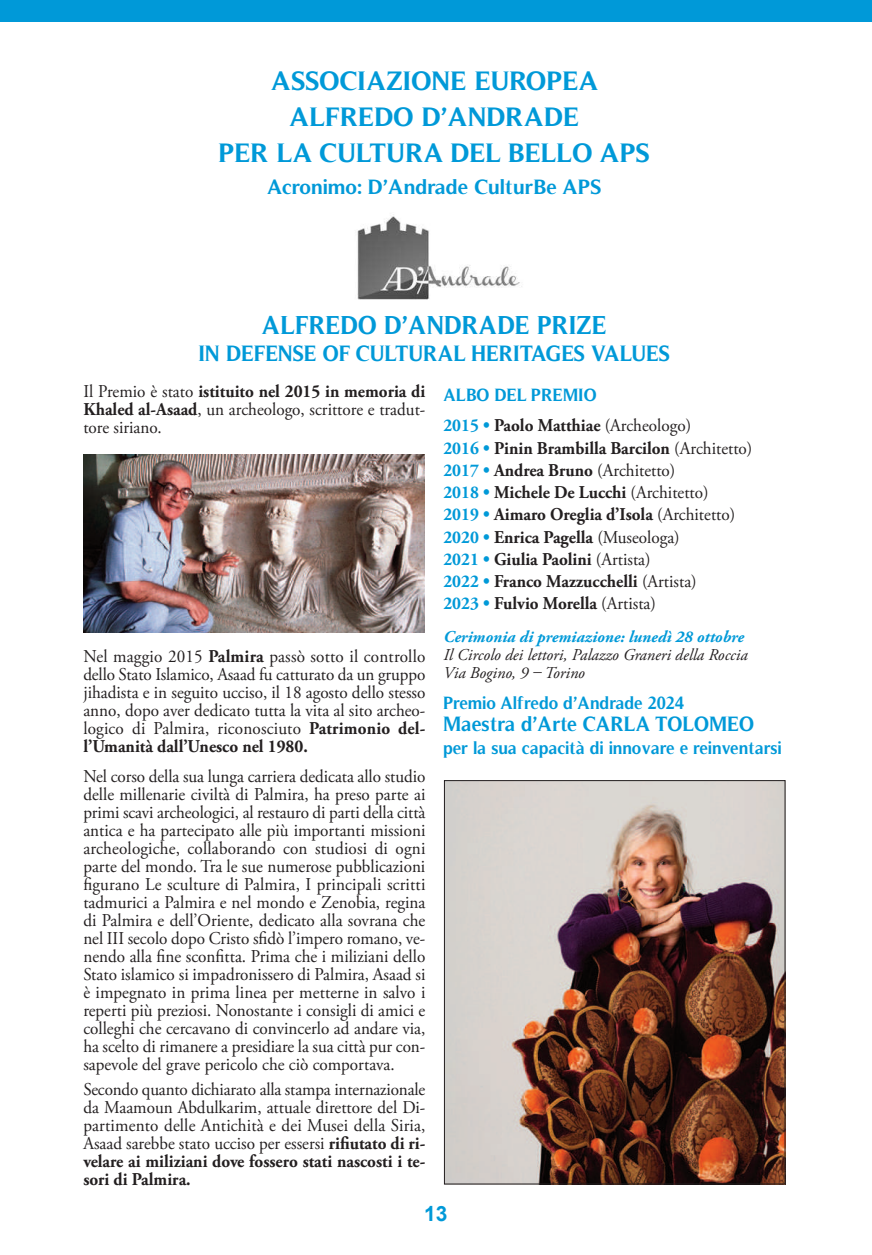
<style>
.page{position:relative;width:872px;height:1255px;background:#fff}
.page>*{position:absolute;margin:0;border:0;box-sizing:border-box;transform-origin:0 0}
.t1{font:700 27px/36px "Timeless";color:#0099d8;text-align:center}
.t2{font:700 26.25px "Timeless";color:#0099d8;scale:.95 1}
.t3{font:700 22.5px "Timeless";letter-spacing:-.005em;color:#0099d8;scale:.95 1}
.t4{font:700 21px "Timeless";color:#0099d8}
.t5{font:700 21px "Timeless";color:#0099d8;scale:.95 1}
.t6{font:700 21px "Arial";color:#0099d8}
.t7{font:18px/18px "Adobe Garamond Pro";color:#231f20;text-align:justify;scale:.95 1}
.t8{font:700 18px/22.2px "Adobe Garamond Pro";color:#231f20;scale:.95 1}
.t9{font:700 18px "Timeless";color:#0099d8;scale:.95 1}
.t10{font:italic 16.5px/18.3px "Adobe Garamond Pro";color:#231f20}
.t11{font:italic 700 16.5px "Adobe Garamond Pro";color:#0099d8}
.s1{font-weight:700}
.s2{color:#0099d8}
.s3{font-weight:400}
</style>
<div class="page">
<img style="left:357px;top:214px;width:165px;height:86px">
<img style="left:83px;top:454px;width:342px;height:178px">
<div style="left:0;top:0;width:872px;height:22px;background:#0099d8"></div>
<img style="left:446px;top:782px;width:337px;height:400px">
<div style="left:444px;top:780px;width:341px;height:404px;border:1px solid #231f20"></div>
<h1 class="t1" style="left:219px;top:62px;width:433px">ASSOCIAZIONE EUROPEA<br>ALFREDO D’ANDRADE<br>PER LA CULTURA DEL BELLO APS</h1>
<p class="t4" style="left:267px;top:174px;width:336px">Acronimo: D’Andrade CulturBe APS</p>
<h2 class="t2" style="left:262px;top:309px;width:365px">ALFREDO D’ANDRADE PRIZE</h2>
<p class="t3" style="left:199px;top:340px;width:498px">IN DEFENSE OF CULTURAL HERITAGES VALUES</p>
<p class="t7" style="left:83px;top:383px;width:361px">Il Premio è stato <span class="s1">istituito nel 2015 in memoria di Khaled al-Asaad</span>, un archeologo, scrittore e tradut&shy;tore siriano.</p>
<p class="t7" style="left:83px;top:648px;width:361px">Nel maggio 2015 <span class="s1">Palmira</span> passò sotto il controllo dello Stato Islamico, Asaad fu catturato da un gruppo jihadista e in seguito ucciso, il 18 agosto dello stesso anno, dopo aver dedicato tutta la vita al sito archeo&shy;logico di Palmira, riconosciuto <span class="s1">Patrimonio del&shy;l’Umanità dall’Unesco nel 1980.</span></p>
<p class="t7" style="left:83px;top:769px;width:361px">Nel corso della sua lunga carriera dedicata allo studio delle millenarie civiltà di Palmira, ha preso parte ai primi scavi archeologici, al restauro di parti della città antica e ha partecipato alle più importanti missioni archeologiche, collaborando con studiosi di ogni parte del mondo. Tra le sue numerose pubblicazioni figurano Le sculture di Palmira, I principali scritti tadmurici a Palmira e nel mondo e Zenobia, regina di Palmira e dell’Oriente, dedicato alla sovrana che nel III secolo dopo Cristo sfidò l’impero romano, ve&shy;nendo alla fine sconfitta. Prima che i miliziani dello Stato islamico si impadronissero di Palmira, Asaad si è impegnato in prima linea per metterne in salvo i reperti più preziosi. Nonostante i consigli di amici e colleghi che cercavano di convincerlo ad andare via, ha scelto di rimanere a presidiare la sua città pur con&shy;sapevole del grave pericolo che ciò comportava.</p>
<p class="t7" style="left:83px;top:1081px;width:361px">Secondo quanto dichiarato alla stampa internazionale da Maamoun Abdulkarim, attuale direttore del Di&shy;partimento delle Antichità e dei Musei della Siria, Asaad sarebbe stato ucciso per essersi <span class="s1">rifiutato di ri&shy;velare ai miliziani dove fossero stati nascosti i te&shy;sori di Palmira.</span></p>
<p class="t9" style="left:443px;top:383px;width:163px">ALBO DEL PREMIO</p>
<p class="t8" style="left:443px;top:416px;width:327px"><span class="s2">2015 •</span> Paolo Matthiae <span class="s3">(Archeologo)<br></span><span class="s2">2016 •</span> Pinin Brambilla Barcilon <span class="s3">(Architetto)<br></span><span class="s2">2017 •</span> Andrea Bruno <span class="s3">(Architetto)<br></span><span class="s2">2018 •</span> Michele De Lucchi <span class="s3">(Architetto)<br></span><span class="s2">2019 •</span> Aimaro Oreglia d’Isola <span class="s3">(Architetto)<br></span><span class="s2">2020 •</span> Enrica Pagella <span class="s3">(Museologa)<br></span><span class="s2">2021 •</span> Giulia Paolini <span class="s3">(Artista)<br></span><span class="s2">2022 •</span> Franco Mazzucchelli <span class="s3">(Artista)<br></span><span class="s2">2023 •</span> Fulvio Morella <span class="s3">(Artista)</span></p>
<p class="t11" style="left:443px;top:630px;width:302px">Cerimonia di premiazione: lunedì 28 ottobre</p>
<p class="t10" style="left:443px;top:647px;width:306px">Il Circolo dei lettori, Palazzo Graneri della Roccia<br>Via Bogino, 9 – Torino</p>
<p class="t9" style="left:443px;top:692px;width:255px">Premio Alfredo d’Andrade 2024</p>
<p class="t5" style="left:443px;top:711px;width:329px">Maestra d’Arte CARLA TOLOMEO</p>
<p class="t9" style="left:443px;top:736px;width:358px">per la sua capacità di innovare e reinventarsi</p>
<p class="t6" style="left:424px;top:1201px;width:25px">13</p>
</div>
